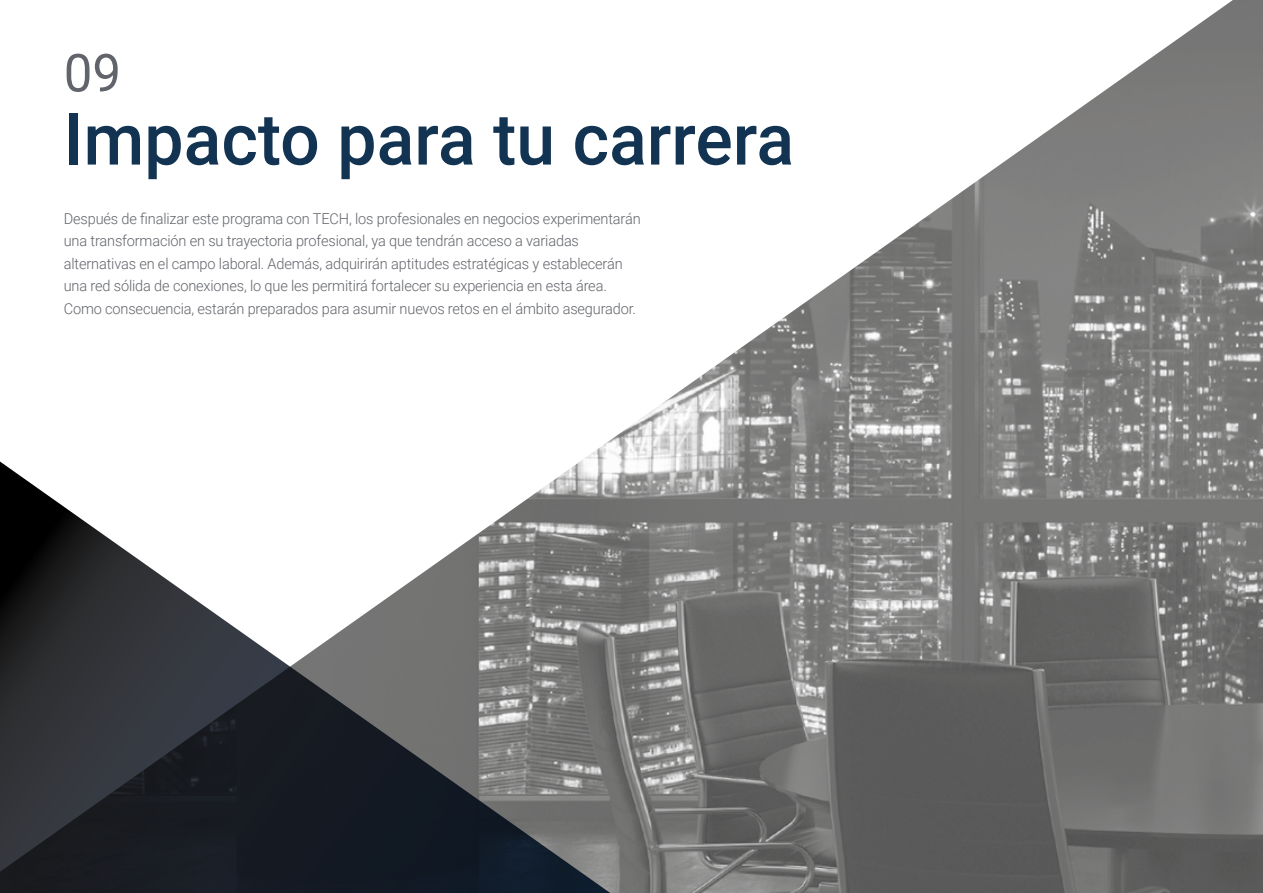
<style>
.page{position:relative;width:1263px;height:893px;background:#fff}
.page>*{position:absolute;margin:0;border:0;box-sizing:border-box;transform-origin:0 0}
.t1{font:500 72px "Roboto";color:#123352}
.t2{font:52.5px "Roboto";color:#61646a}
.t3{font:300 15px/22.5px "Roboto";letter-spacing:-.01em;color:#61646a}
</style>
<div class="page">
<img style="left:602px;top:0;width:661px;height:893px">
<svg style="left:0;top:446px;width:640px;height:447px"></svg>
<h2 class="t2" style="left:64px;top:36px;width:59px">09</h2>
<h1 class="t1" style="left:64px;top:89px;width:732px">Impacto para tu carrera</h1>
<p class="t3" style="left:64px;top:207px;width:578px">Después de finalizar este programa con TECH, los profesionales en negocios experimentarán una transformación en su trayectoria profesional, ya que tendrán acceso a variadas alternativas en el campo laboral. Además, adquirirán aptitudes estratégicas y establecerán una red sólida de conexiones, lo que les permitirá fortalecer su experiencia en esta área.<br>Como consecuencia, estarán preparados para asumir nuevos retos en el ámbito asegurador.</p>
</div>
